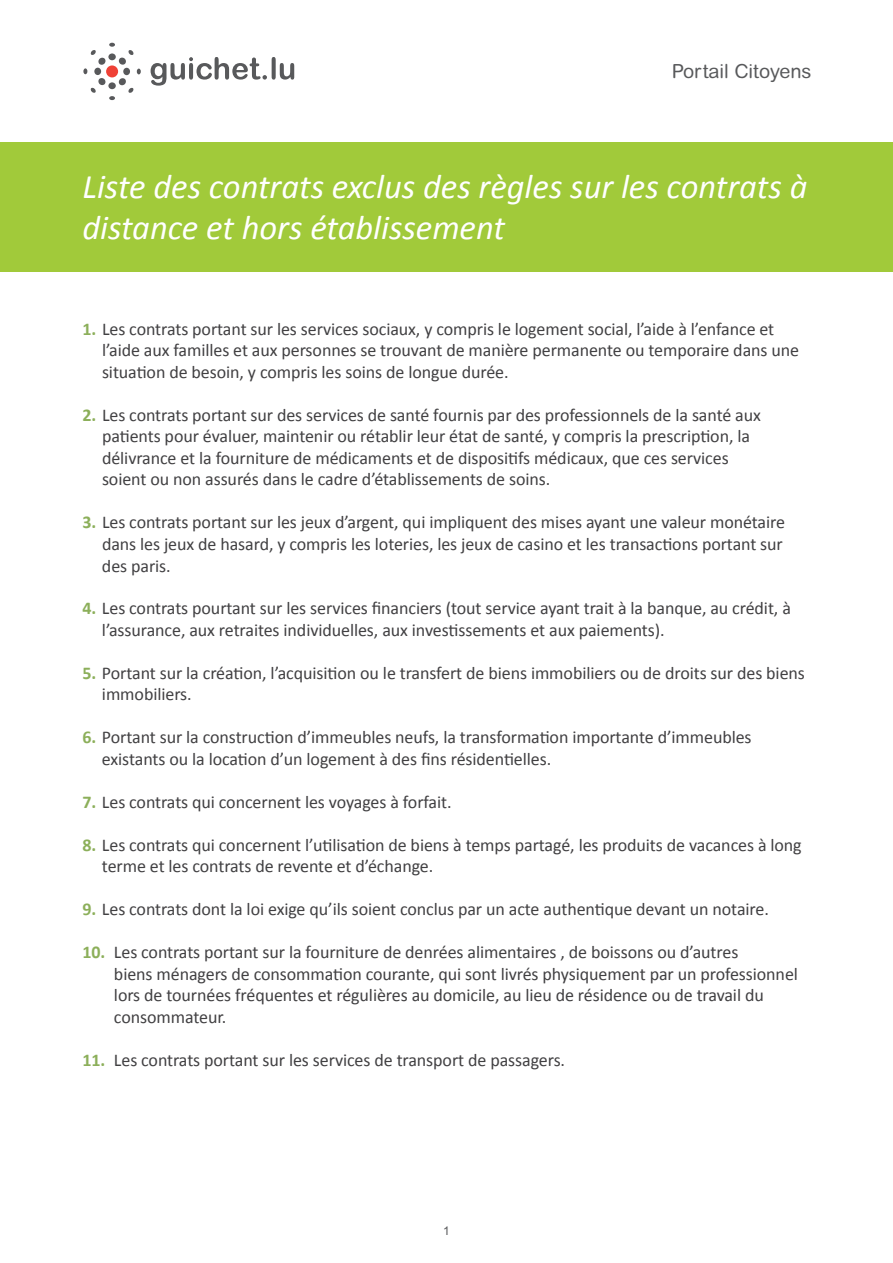
<style>
.page{position:relative;width:893px;height:1263px;background:#fff}
.page>*{position:absolute;margin:0;border:0;box-sizing:border-box;transform-origin:0 0}
.t1{font:italic 34.5px/41.4px "Calibri";color:#fff}
.t2{font:19.5px "Arial Rounded MT Std";color:#58595b}
.t3{font:18px/21.6px "Calibri";letter-spacing:-.005em;color:#414042}
.t4{font:12px "Arial";color:#58595b}
.s1{font-weight:700;color:#8caf5a}
</style>
<div class="page">
<div style="left:0;top:142px;width:893px;height:130px;background:#a1ca3a"></div>
<svg style="left:83px;top:43px;width:58px;height:57px"></svg>
<svg style="left:151px;top:57px;width:143px;height:29px"></svg>
<p class="t2" style="left:672px;top:59px;width:141px">Portail Citoyens</p>
<h1 class="t1" style="left:83px;top:165px;width:726px">Liste des contrats exclus des règles sur les contrats à distance et hors établissement</h1>
<p class="t3" style="left:102px;top:318px;width:699px;text-indent:-19px"><span class="s1">1.</span> Les contrats portant sur les services sociaux, y compris le logement social, l’aide à l’enfance et l’aide aux familles et aux personnes se trouvant de manière permanente ou temporaire dans une situation de besoin, y compris les soins de longue durée.</p>
<p class="t3" style="left:102px;top:404px;width:660px;text-indent:-19px"><span class="s1">2.</span> Les contrats portant sur des services de santé fournis par des professionnels de la santé aux patients pour évaluer, maintenir ou rétablir leur état de santé, y compris la prescription, la délivrance et la fourniture de médicaments et de dispositifs médicaux, que ces services soient ou non assurés dans le cadre d’établissements de soins.</p>
<p class="t3" style="left:102px;top:512px;width:685px;text-indent:-19px"><span class="s1">3.</span> Les contrats portant sur les jeux d’argent, qui impliquent des mises ayant une valeur monétaire dans les jeux de hasard, y compris les loteries, les jeux de casino et les transactions portant sur des paris.</p>
<p class="t3" style="left:102px;top:598px;width:690px;text-indent:-19px"><span class="s1">4.</span> Les contrats pourtant sur les services financiers (tout service ayant trait à la banque, au crédit, à l’assurance, aux retraites individuelles, aux investissements et aux paiements).</p>
<p class="t3" style="left:102px;top:662px;width:704px;text-indent:-19px"><span class="s1">5.</span> Portant sur la création, l’acquisition ou le transfert de biens immobiliers ou de droits sur des biens immobiliers.</p>
<p class="t3" style="left:102px;top:727px;width:651px;text-indent:-19px"><span class="s1">6.</span> Portant sur la construction d’immeubles neufs, la transformation importante d’immeubles existants ou la location d’un logement à des fins résidentielles.</p>
<p class="t3" style="left:82px;top:791px;width:371px"><span class="s1">7.</span> Les contrats qui concernent les voyages à forfait.</p>
<p class="t3" style="left:102px;top:834px;width:701px;text-indent:-19px"><span class="s1">8.</span> Les contrats qui concernent l’utilisation de biens à temps partagé, les produits de vacances à long terme et les contrats de revente et d’échange.</p>
<p class="t3" style="left:82px;top:898px;width:688px"><span class="s1">9.</span> Les contrats dont la loi exige qu’ils soient conclus par un acte authentique devant un notaire.</p>
<p class="t3" style="left:114px;top:941px;width:685px;text-indent:-31px"><span class="s1">10.</span> Les contrats portant sur la fourniture de denrées alimentaires , de boissons ou d’autres<br>biens ménagers de consommation courante, qui sont livrés physiquement par un professionnel lors de tournées fréquentes et régulières au domicile, au lieu de résidence ou de travail du consommateur.</p>
<p class="t3" style="left:82px;top:1049px;width:484px"><span class="s1">11.</span> Les contrats portant sur les services de transport de passagers.</p>
<p class="t4" style="left:443px;top:1223px;width:8px">1</p>
</div>
